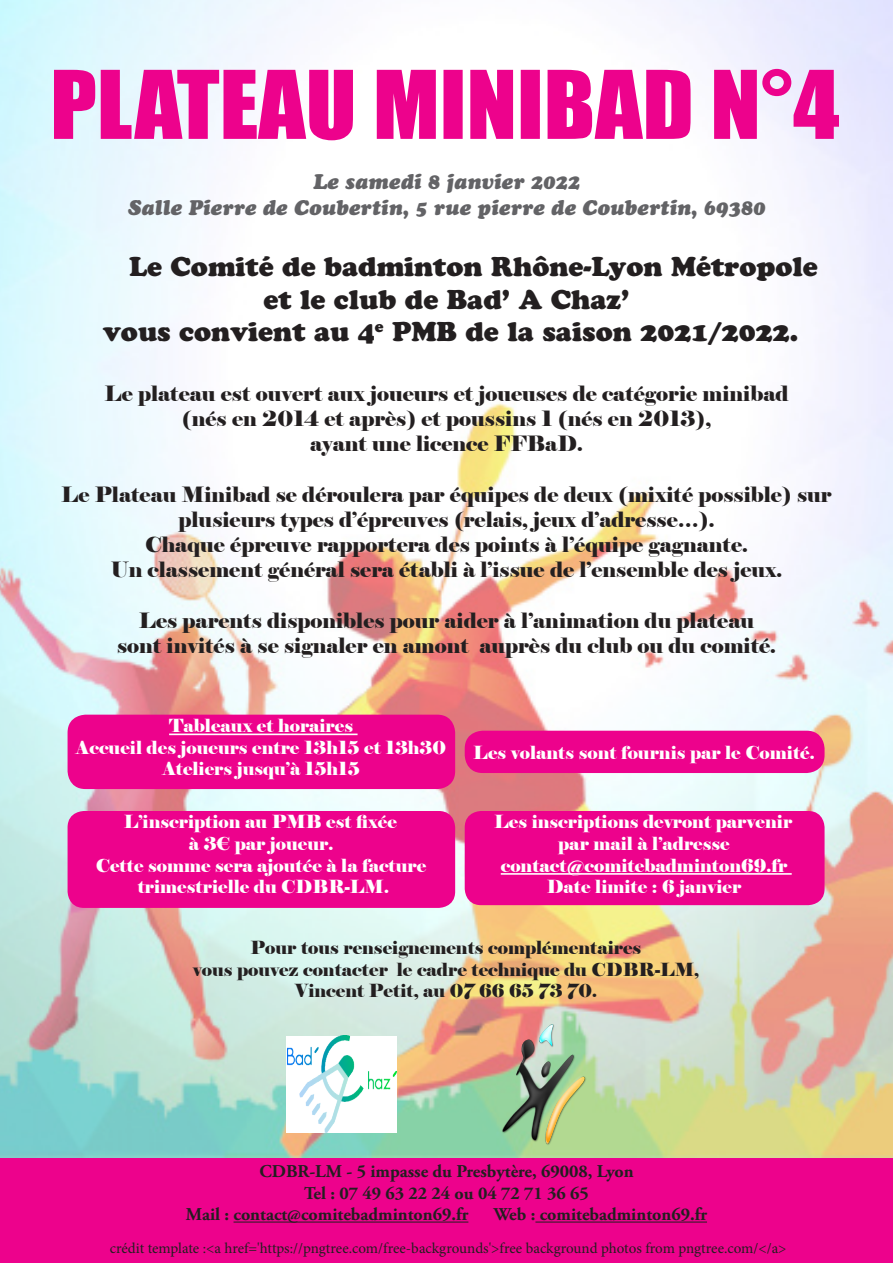
<style>
.page{position:relative;width:893px;height:1263px;background:#fff}
.page>*{position:absolute;margin:0;border:0;box-sizing:border-box;transform-origin:0 0}
.t1{font:27px "Cooper Black Std";color:#231f20}
.t2{font:21px/25.2px "Elephant";color:#231f20;text-align:center}
.t3{font:italic 21px "Cooper Black Std";color:#636366}
.t4{font:18px/21.6px "Elephant";color:#fff;text-align:center}
.t5{font:700 18px "Adobe Garamond Pro";color:#231f20}
.t6{font:18px "Elephant";color:#231f20}
.t7{font:15px "Minion Pro";letter-spacing:-.005em;color:#231f20}
</style>
<div class="page">
<img style="left:0;top:0;width:893px;height:1157px">
<div style="left:0;top:1158px;width:893px;height:105px;background:#ed028c"></div>
<hr style="left:234px;top:1221px;width:234px;height:1px;background:#231f20">
<hr style="left:535px;top:1221px;width:172px;height:1px;background:#231f20">
<div style="left:68px;top:715px;width:387px;height:74px;background:#ed028c;border-radius:18px"></div>
<hr style="left:169px;top:733px;width:189px;height:2px;background:#fff">
<img style="left:502px;top:1023px;width:85px;height:122px">
<div style="left:68px;top:811px;width:387px;height:97px;background:#ed028c;border-radius:16px"></div>
<div style="left:465px;top:731px;width:359px;height:42px;background:#ed028c;border-radius:18px"></div>
<div style="left:465px;top:811px;width:359px;height:94px;background:#ed028c;border-radius:16px"></div>
<hr style="left:501px;top:873px;width:291px;height:2px;background:#fff">
<img style="left:286px;top:1036px;width:110px;height:96px">
<svg style="left:54px;top:69px;width:785px;height:71px;fill:#ed028c"></svg>
<p class="t3" style="left:313px;top:169px;width:268px">Le samedi 8 janvier 2022</p>
<p class="t3" style="left:128px;top:194px;width:639px">Salle Pierre de Coubertin, 5 rue pierre de Coubertin, 69380</p>
<p class="t1" style="left:129px;top:251px;width:690px">Le Comité de badminton Rhône-Lyon Métropole</p>
<p class="t1" style="left:263px;top:283px;width:368px">et le club de Bad’ A Chaz’</p>
<p class="t1" style="left:103px;top:315px;width:697px">vous convient au 4<sup>e</sup> PMB de la saison 2021/2022.</p>
<p class="t2" style="left:105px;top:381px;width:685px">Le plateau est ouvert aux joueurs et joueuses de catégorie minibad</p>
<p class="t2" style="left:182px;top:406px;width:531px">(nés en 2014 et après) et poussins 1 (nés en 2013),</p>
<p class="t2" style="left:310px;top:432px;width:274px">ayant une licence FFBaD.</p>
<p class="t2" style="left:61px;top:482px;width:772px">Le Plateau Minibad se déroulera par équipes de deux (mixité possible) sur plusieurs types d’épreuves (relais, jeux d’adresse…).</p>
<p class="t2" style="left:145px;top:532px;width:604px">Chaque épreuve rapportera des points à l’équipe gagnante.</p>
<p class="t2" style="left:111px;top:558px;width:673px">Un classement général sera établi à l’issue de l’ensemble des jeux.</p>
<p class="t2" style="left:139px;top:608px;width:617px">Les parents disponibles pour aider à l’animation du plateau</p>
<p class="t2" style="left:117px;top:633px;width:660px">sont invités à se signaler en amont auprès du club ou du comité.</p>
<p class="t4" style="left:169px;top:715px;width:185px">Tableaux et horaires</p>
<p class="t4" style="left:76px;top:737px;width:372px">Accueil des joueurs entre 13h15 et 13h30</p>
<p class="t4" style="left:162px;top:758px;width:199px">Ateliers jusqu’à 15h15</p>
<p class="t4" style="left:124px;top:811px;width:275px">L’inscription au PMB est fixée</p>
<p class="t4" style="left:189px;top:833px;width:146px">à 3€ par joueur.</p>
<p class="t4" style="left:96px;top:855px;width:332px">Cette somme sera ajoutée à la facture</p>
<p class="t4" style="left:138px;top:876px;width:253px">trimestrielle du CDBR-LM.</p>
<p class="t4" style="left:473px;top:742px;width:343px">Les volants sont fournis par le Comité.</p>
<p class="t4" style="left:494px;top:811px;width:299px">Les inscriptions devront parvenir par mail à l’adresse</p>
<p class="t4" style="left:501px;top:855px;width:288px">contact@comitebadminton69.fr</p>
<p class="t4" style="left:547px;top:876px;width:196px">Date limite : 6 janvier</p>
<p class="t6" style="left:251px;top:936px;width:392px">Pour tous renseignements complémentaires</p>
<p class="t6" style="left:193px;top:958px;width:508px">vous pouvez contacter le cadre technique du CDBR-LM,</p>
<p class="t6" style="left:295px;top:979px;width:303px">Vincent Petit, au 07 66 65 73 70.</p>
<p class="t5" style="left:259px;top:1161px;width:376px">CDBR-LM - 5 impasse du Presbytère, 69008, Lyon</p>
<p class="t5" style="left:304px;top:1182px;width:286px">Tel : 07 49 63 22 24 ou 04 72 71 36 65</p>
<p class="t5" style="left:186px;top:1204px;width:284px">Mail : contact@comitebadminton69.fr</p>
<p class="t5" style="left:494px;top:1204px;width:215px">Web : comitebadminton69.fr</p>
<p class="t7" style="left:110px;top:1238px;width:678px">crédit template :&lt;a href='https://pngtree.com/free-backgrounds'&gt;free background photos from pngtree.com/&lt;/a&gt;</p>
</div>
